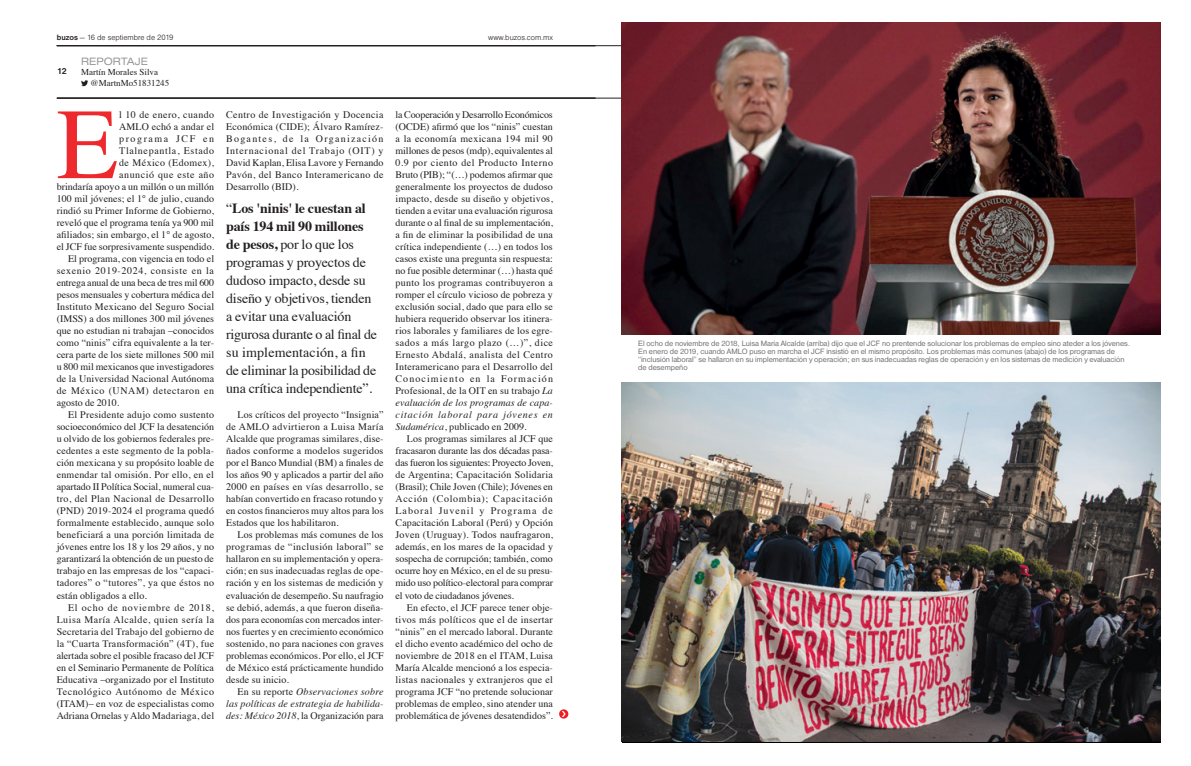
<style>
.page{position:relative;width:1191px;height:766px;background:#fff}
.page>*{position:absolute;margin:0;border:0;box-sizing:border-box;transform-origin:0 0}
.t1{font:100.7px "Times";color:#ee292e}
.t2{font:14px/18px "Times";letter-spacing:-.01em;color:#231f20}
.t3{font:11px "Nimbus San D Regu Exte";color:#939598}
.t4{font:10px/12px "Times";letter-spacing:.01em;color:#231f20;text-align:justify}
.t5{font:italic 10px/12px "Times";letter-spacing:.01em;color:#231f20;text-align:justify}
.t6{font:10px "Times";letter-spacing:.055em;color:#231f20}
.t7{font:10px "Times";letter-spacing:.05em;color:#231f20}
.t8{font:10px "Times";letter-spacing:.065em;color:#231f20}
.t9{font:10px "Times";letter-spacing:.04em;color:#231f20}
.t10{font:10px "Times";letter-spacing:-.01em;color:#231f20}
.t11{font:10px "Times";letter-spacing:.035em;color:#231f20}
.t12{font:10px "Times";letter-spacing:.03em;color:#231f20}
.t13{font:10px "Times";letter-spacing:.06em;color:#231f20}
.t14{font:10px "Times";letter-spacing:.155em;color:#231f20}
.t15{font:9px/10.8px "Times";color:#231f20}
.t16{font:700 9px "Nimbus Sans DOT";color:#231f20}
.t17{font:8px/8px "Nimbus San D";color:#6c6d70}
.t18{font:8px "Nimbus Sans DOT Ligh";color:#231f20}
.s1{font-family:"Nimbus Sans DOT";font-weight:700}
.s2{font-style:italic}
.s3{font-weight:700}
.s4{font-style:normal}
</style>
<div class="page">
<svg style="left:81px;top:80px;width:7px;height:6px"></svg>
<hr style="left:57px;top:45px;width:1077px;height:1px;background:#231f20">
<hr style="left:57px;top:98px;width:1077px;height:1px;background:#231f20">
<svg style="left:559px;top:709px;width:9px;height:9px"></svg>
<svg style="left:562px;top:710px;width:3px;height:6px"></svg>
<img style="left:622px;top:22px;width:538px;height:312px">
<img style="left:622px;top:382px;width:538px;height:359px">
<p class="t18" style="left:57px;top:33px;width:118px"><span class="s1">buzos</span> — 16 de septiembre de 2019</p>
<p class="t18" style="left:488px;top:33px;width:66px">www.buzos.com.mx</p>
<p class="t16" style="left:57px;top:66px;width:12px">12</p>
<p class="t4" style="left:395px;top:108px;width:159px">la Cooperación y Desarrollo Económicos (OCDE) afirmó que los “ninis” cuestan a la economía mexicana 194 mil 90 millones de pesos (mdp), equivalentes al 0.9 por ciento del Producto Interno Bruto (PIB); “(…) podemos afirmar que generalmente los proyectos de dudoso impacto, desde su diseño y objetivos, tienden a evitar una evaluación rigurosa durante o al final de su implementación, a fin de eliminar la posibilidad de una crítica independiente (…) en todos los casos existe una pregunta sin respuesta: no fue posible determinar (…) hasta qué punto los programas contribuyeron a romper el círculo vicioso de pobreza y exclusión social, dado que para ello se hubiera requerido observar los itinera&shy;rios laborales y familiares de los egre&shy;sados a más largo plazo (…)”, dice Ernesto Abdalá, analista del Centro Interamericano para el Desarrollo del Conocimiento en la Formación Profesional, de la OIT en su trabajo <span class="s2">La evaluación de los programas de capa&shy;citación laboral para jóvenes en Sudamérica</span>, publicado en 2009.</p>
<p class="t4" style="left:395px;top:432px;width:159px;text-indent:11px">Los programas similares al JCF que fracasaron durante las dos décadas pasa&shy;das fueron los siguientes: Proyecto Joven, de Argentina; Capacitación Solidaria (Brasil); Chile Joven (Chile); Jóvenes en Acción (Colombia); Capacitación Laboral Juvenil y Programa de Capacitación Laboral (Perú) y Opción Joven (Uruguay). Todos naufragaron, además, en los mares de la opacidad y sospecha de corrupción; también, como ocurre hoy en México, en el de su presu&shy;mido uso político-electoral para comprar el voto de ciudadanos jóvenes.</p>
<p class="t4" style="left:395px;top:600px;width:159px;text-indent:11px">En efecto, el JCF parece tener obje&shy;tivos más políticos que el de insertar “ninis” en el mercado laboral. Durante el dicho evento académico del ocho de noviembre de 2018 en el ITAM, Luisa María Alcalde mencionó a los especia&shy;listas nacionales y extranjeros que el programa JCF “no pretende solucionar problemas de empleo, sino atender una problemática de jóvenes desatendidos”.</p>
<p class="t3" style="left:81px;top:55px;width:68px">REPORTAJE</p>
<p class="t15" style="left:90px;top:66px;width:80px;text-indent:-9px">Martín Morales Silva @MartnMo51831245</p>
<h1 class="t1" style="left:57px;top:50px;width:63px">E</h1>
<p class="t9" style="left:119px;top:105px;width:96px">l 10 de enero, cuando</p>
<p class="t4" style="left:226px;top:108px;width:159px">Centro de Investigación y Docencia Económica (CIDE); Álvaro Ramírez-Bogantes, de la Organización Internacional del Trabajo (OIT) y David Kaplan, Elisa Lavore y Fernando Pavón, del Banco Interamericano de Desarrollo (BID).</p>
<p class="t4" style="left:119px;top:120px;width:96px">AMLO echó a andar el</p>
<p class="t14" style="left:119px;top:129px;width:96px">programa JCF en</p>
<p class="t8" style="left:119px;top:141px;width:96px">Tlalnepantla, Estado</p>
<p class="t9" style="left:119px;top:153px;width:96px">de México (Edomex),</p>
<p class="t7" style="left:119px;top:165px;width:96px">anunció que este año</p>
<p class="t4" style="left:57px;top:180px;width:159px">brindaría apoyo a un millón o un millón</p>
<p class="t4" style="left:57px;top:192px;width:159px">100 mil jóvenes; el 1° de julio, cuando</p>
<p class="t4" style="left:57px;top:204px;width:159px">rindió su Primer Informe de Gobierno,</p>
<p class="t4" style="left:57px;top:216px;width:159px">reveló que el programa tenía ya 900 mil</p>
<p class="t4" style="left:57px;top:228px;width:159px">afiliados; sin embargo, el 1° de agosto,</p>
<p class="t4" style="left:57px;top:240px;width:159px">el JCF fue sorpresivamente suspendido.</p>
<p class="t4" style="left:68px;top:252px;width:148px">El programa, con vigencia en todo el</p>
<p class="t13" style="left:57px;top:261px;width:159px">sexenio 2019-2024, consiste en la</p>
<p class="t10" style="left:57px;top:273px;width:159px">entrega anual de una beca de tres mil 600</p>
<p class="t4" style="left:57px;top:288px;width:159px">pesos mensuales y cobertura médica del</p>
<p class="t4" style="left:57px;top:300px;width:159px">Instituto Mexicano del Seguro Social</p>
<p class="t4" style="left:57px;top:312px;width:159px">(IMSS) a dos millones 300 mil jóvenes</p>
<p class="t4" style="left:57px;top:324px;width:159px">que no estudian ni trabajan –conocidos</p>
<p class="t4" style="left:57px;top:336px;width:159px">como “ninis” cifra equivalente a la ter-</p>
<p class="t4" style="left:57px;top:348px;width:159px">cera parte de los siete millones 500 mil</p>
<p class="t4" style="left:57px;top:360px;width:159px">u 800 mil mexicanos que investigadores</p>
<p class="t4" style="left:57px;top:372px;width:159px">de la Universidad Nacional Autónoma</p>
<p class="t6" style="left:57px;top:381px;width:159px">de México (UNAM) detectaron en</p>
<p class="t4" style="left:57px;top:396px;width:64px">agosto de 2010.</p>
<p class="t4" style="left:68px;top:408px;width:148px">El Presidente adujo como sustento</p>
<p class="t4" style="left:57px;top:420px;width:159px">socioeconómico del JCF la desatención</p>
<p class="t4" style="left:57px;top:432px;width:159px">u olvido de los gobiernos federales pre-</p>
<p class="t4" style="left:57px;top:444px;width:159px">cedentes a este segmento de la pobla-</p>
<p class="t4" style="left:57px;top:456px;width:159px">ción mexicana y su propósito loable de</p>
<p class="t4" style="left:57px;top:468px;width:159px">enmendar tal omisión. Por ello, en el</p>
<p class="t4" style="left:57px;top:480px;width:159px">apartado II Política Social, numeral cua-</p>
<p class="t11" style="left:57px;top:489px;width:159px">tro, del Plan Nacional de Desarrollo</p>
<p class="t4" style="left:57px;top:504px;width:159px">(PND) 2019-2024 el programa quedó</p>
<p class="t4" style="left:57px;top:516px;width:159px">formalmente establecido, aunque solo</p>
<p class="t4" style="left:57px;top:528px;width:159px">beneficiará a una porción limitada de</p>
<p class="t4" style="left:57px;top:540px;width:159px">jóvenes entre los 18 y los 29 años, y no</p>
<p class="t4" style="left:57px;top:552px;width:159px">garantizará la obtención de un puesto de</p>
<p class="t4" style="left:57px;top:564px;width:159px">trabajo en las empresas de los “capaci-</p>
<p class="t12" style="left:57px;top:573px;width:159px">tadores” o “tutores”, ya que éstos no</p>
<p class="t4" style="left:57px;top:588px;width:92px">están obligados a ello.</p>
<p class="t8" style="left:68px;top:597px;width:148px">El ocho de noviembre de 2018,</p>
<p class="t7" style="left:57px;top:609px;width:159px">Luisa María Alcalde, quien sería la</p>
<p class="t4" style="left:57px;top:624px;width:159px">Secretaria del Trabajo del gobierno de</p>
<p class="t4" style="left:57px;top:636px;width:159px">la “Cuarta Transformación” (4T), fue</p>
<p class="t4" style="left:57px;top:648px;width:159px">alertada sobre el posible fracaso del JCF</p>
<p class="t4" style="left:57px;top:660px;width:159px">en el Seminario Permanente de Política</p>
<p class="t4" style="left:57px;top:672px;width:159px">Educativa –organizado por el Instituto</p>
<p class="t6" style="left:57px;top:681px;width:159px">Tecnológico Autónomo de México</p>
<p class="t4" style="left:57px;top:696px;width:159px">(ITAM)– en voz de especialistas como</p>
<p class="t4" style="left:57px;top:708px;width:159px">Adriana Ornelas y Aldo Madariaga, del</p>
<p class="t2" style="left:226px;top:198px;width:152px">“<span class="s3">Los 'ninis' le cuestan al país 194 mil 90 millones de pesos,</span> por lo que los programas y proyectos de dudoso impacto, desde su diseño y objetivos, tienden a evitar una evaluación rigurosa durante o al final de su implementación, a fin de eliminar la posibilidad de una crítica independiente”.</p>
<p class="t4" style="left:226px;top:408px;width:159px;text-indent:11px">Los críticos del proyecto “Insignia” de AMLO advirtieron a Luisa María Alcalde que programas similares, dise&shy;ñados conforme a modelos sugeridos por el Banco Mundial (BM) a finales de los años 90 y aplicados a partir del año 2000 en países en vías desarrollo, se habían convertido en fracaso rotundo y en costos financieros muy altos para los Estados que los habilitaron.</p>
<p class="t4" style="left:226px;top:528px;width:159px;text-indent:11px">Los problemas más comunes de los programas de “inclusión laboral” se hallaron en su implementación y opera&shy;ción; en sus inadecuadas reglas de ope&shy;ración y en los sistemas de medición y evaluación de desempeño. Su naufragio se debió, además, a que fueron diseña&shy;dos para economías con mercados inter&shy;nos fuertes y en crecimiento económico sostenido, no para naciones con graves problemas económicos. Por ello, el JCF de México está prácticamente hundido desde su inicio.</p>
<p class="t5" style="left:226px;top:684px;width:159px;text-indent:11px"><span class="s4">En su reporte</span> Observaciones sobre las políticas de estrategia de habilida&shy;des: México 2018<span class="s4">, la Organización para</span></p>
<p class="t17" style="left:638px;top:339px;width:493px">El ocho de noviembre de 2018, Luisa María Alcalde (arriba) dijo que el JCF no prentende solucionar los problemas de empleo sino ateder a los jóvenes.<br>En enero de 2019, cuando AMLO puso en marcha el JCF insistió en el mismo propósito. Los problemas más comunes (abajo) de los programas de “inclusión laboral” se hallaron en su implementación y operación; en sus inadecuadas reglas de operación y en los sistemas de medición y evaluación de desempeño</p>
</div>
